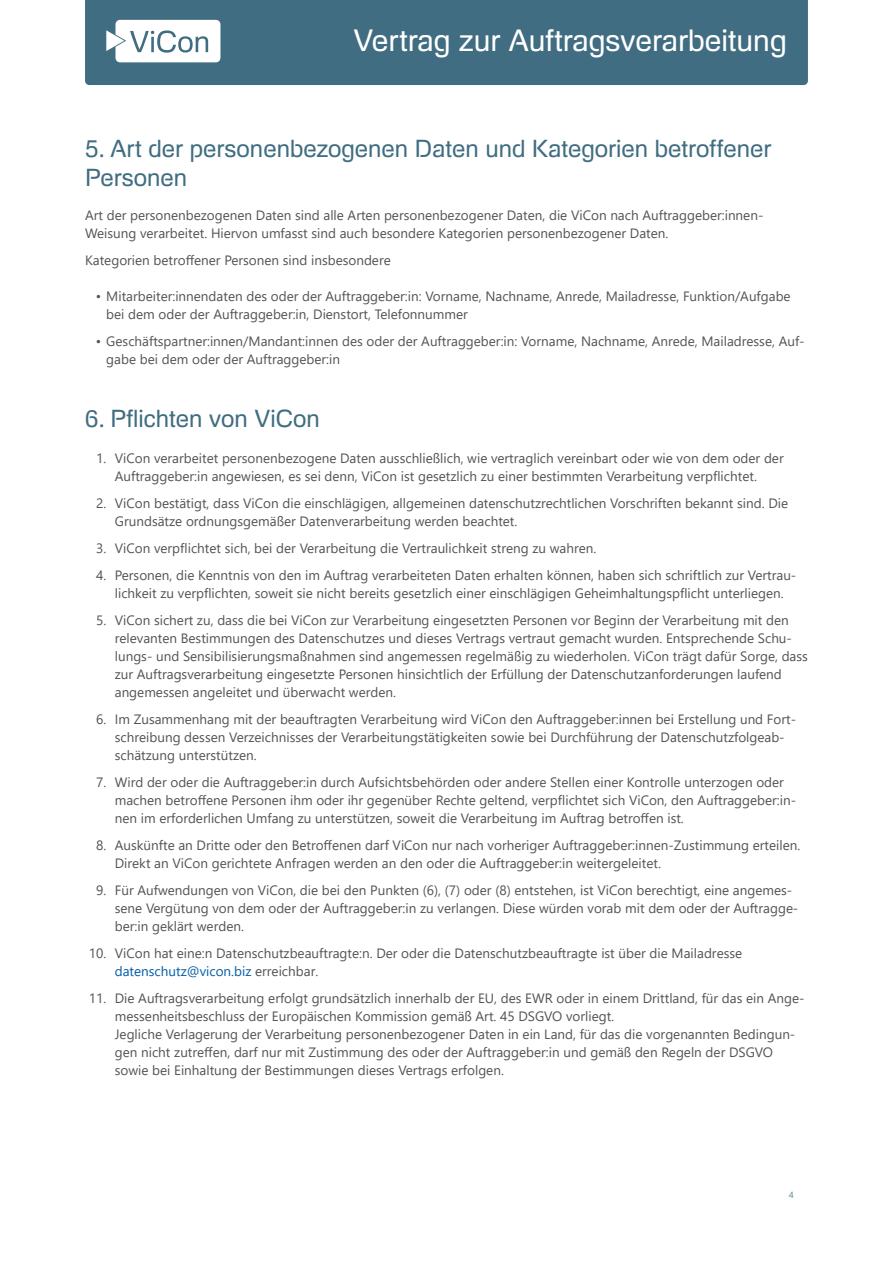
<style>
.page{position:relative;width:893px;height:1263px;background:#fff}
.page>*{position:absolute;margin:0;border:0;box-sizing:border-box;transform-origin:0 0}
.t1{font:30px "Foobar Pro";color:#fff}
.t2{font:24px/28.8px "Foobar Pro";color:#406d81}
.t3{font:13.5px/18px "Segoe UI";color:#535353}
.t4{font:300 9px "Segoe UI";color:#406d81}
.s1{color:#005da9}
</style>
<div class="page">
<div style="left:85px;top:0;width:723px;height:85px;background:#406d81"></div>
<svg style="left:106px;top:20px;width:114px;height:42px"></svg>
<h1 class="t1" style="left:354px;top:23px;width:435px">Vertrag zur Auftragsverarbeitung</h1>
<p class="t2" style="left:85px;top:134px;width:688px">5. Art der personenbezogenen Daten und Kategorien betroffener<br>Personen</p>
<p class="t3" style="left:85px;top:205px;width:680px">Art der personenbezogenen Daten sind alle Arten personenbezogener Daten, die ViCon nach Auftraggeber:innen-<br>Weisung verarbeitet. Hiervon umfasst sind auch besondere Kategorien personenbezogener Daten.</p>
<p class="t3" style="left:85px;top:250px;width:307px">Kategorien betroffener Personen sind insbesondere</p>
<p class="t3" style="left:106px;top:286px;width:686px;text-indent:-11px">• Mitarbeiter:innendaten des oder der Auftraggeber:in: Vorname, Nachname, Anrede, Mailadresse, Funktion/Aufgabe bei dem oder der Auftraggeber:in, Dienstort, Telefonnummer</p>
<p class="t3" style="left:106px;top:331px;width:700px;text-indent:-11px">• Geschäftspartner:innen/Mandant:innen des oder der Auftraggeber:in: Vorname, Nachname, Anrede, Mailadresse, Auf&shy;gabe bei dem oder der Auftraggeber:in</p>
<p class="t2" style="left:85px;top:404px;width:236px">6. Pflichten von ViCon</p>
<p class="t3" style="left:96px;top:448px;width:689px;text-align:center">1. ViCon verarbeitet personenbezogene Daten ausschließlich, wie vertraglich vereinbart oder wie von dem oder der<br>Auftraggeber:in angewiesen, es sei denn, ViCon ist gesetzlich zu einer bestimmten Verarbeitung verpflichtet.</p>
<p class="t3" style="left:115px;top:493px;width:675px;text-indent:-19px">2. ViCon bestätigt, dass ViCon die einschlägigen, allgemeinen datenschutzrechtlichen Vorschriften bekannt sind. Die<br>Grundsätze ordnungsgemäßer Datenverarbeitung werden beachtet.</p>
<p class="t3" style="left:96px;top:538px;width:502px">3. ViCon verpflichtet sich, bei der Verarbeitung die Vertraulichkeit streng zu wahren.</p>
<p class="t3" style="left:96px;top:565px;width:702px;text-align:center">4. Personen, die Kenntnis von den im Auftrag verarbeiteten Daten erhalten können, haben sich schriftlich zur Vertrau&shy;lichkeit zu verpflichten, soweit sie nicht bereits gesetzlich einer einschlägigen Geheimhaltungspflicht unterliegen.</p>
<p class="t3" style="left:115px;top:610px;width:695px;text-indent:-19px">5. ViCon sichert zu, dass die bei ViCon zur Verarbeitung eingesetzten Personen vor Beginn der Verarbeitung mit den relevanten Bestimmungen des Datenschutzes und dieses Vertrags vertraut gemacht wurden. Entsprechende Schu&shy;lungs- und Sensibilisierungsmaßnahmen sind angemessen regelmäßig zu wiederholen. ViCon trägt dafür Sorge, dass zur Auftragsverarbeitung eingesetzte Personen hinsichtlich der Erfüllung der Datenschutzanforderungen laufend angemessen angeleitet und überwacht werden.</p>
<p class="t3" style="left:115px;top:709px;width:683px;text-indent:-19px">6. Im Zusammenhang mit der beauftragten Verarbeitung wird ViCon den Auftraggeber:innen bei Erstellung und Fort&shy;schreibung dessen Verzeichnisses der Verarbeitungstätigkeiten sowie bei Durchführung der Datenschutzfolgeab&shy;schätzung unterstützen.</p>
<p class="t3" style="left:115px;top:772px;width:683px;text-indent:-19px">7. Wird der oder die Auftraggeber:in durch Aufsichtsbehörden oder andere Stellen einer Kontrolle unterzogen oder machen betroffene Personen ihm oder ihr gegenüber Rechte geltend, verpflichtet sich ViCon, den Auftraggeber:in&shy;nen im erforderlichen Umfang zu unterstützen, soweit die Verarbeitung im Auftrag betroffen ist.</p>
<p class="t3" style="left:115px;top:835px;width:687px;text-indent:-19px">8. Auskünfte an Dritte oder den Betroffenen darf ViCon nur nach vorheriger Auftraggeber:innen-Zustimmung erteilen.<br>Direkt an ViCon gerichtete Anfragen werden an den oder die Auftraggeber:in weitergeleitet.</p>
<p class="t3" style="left:115px;top:880px;width:685px;text-indent:-19px">9. Für Aufwendungen von ViCon, die bei den Punkten (6), (7) oder (8) entstehen, ist ViCon berechtigt, eine angemes&shy;sene Vergütung von dem oder der Auftraggeber:in zu verlangen. Diese würden vorab mit dem oder der Auftragge&shy;ber:in geklärt werden.</p>
<p class="t3" style="left:115px;top:943px;width:629px;text-indent:-26px">10. ViCon hat eine:n Datenschutzbeauftragte:n. Der oder die Datenschutzbeauftragte ist über die Mailadresse <span class="s1">datenschutz@vicon.biz</span> erreichbar.</p>
<p class="t3" style="left:115px;top:988px;width:691px;text-indent:-26px">11. Die Auftragsverarbeitung erfolgt grundsätzlich innerhalb der EU, des EWR oder in einem Drittland, für das ein Ange&shy;messenheitsbeschluss der Europäischen Kommission gemäß Art. 45 DSGVO vorliegt.<br>Jegliche Verlagerung der Verarbeitung personenbezogener Daten in ein Land, für das die vorgenannten Bedingun&shy;gen nicht zutreffen, darf nur mit Zustimmung des oder der Auftraggeber:in und gemäß den Regeln der DSGVO sowie bei Einhaltung der Bestimmungen dieses Vertrags erfolgen.</p>
<p class="t4" style="left:789px;top:1186px;width:6px">4</p>
</div>
